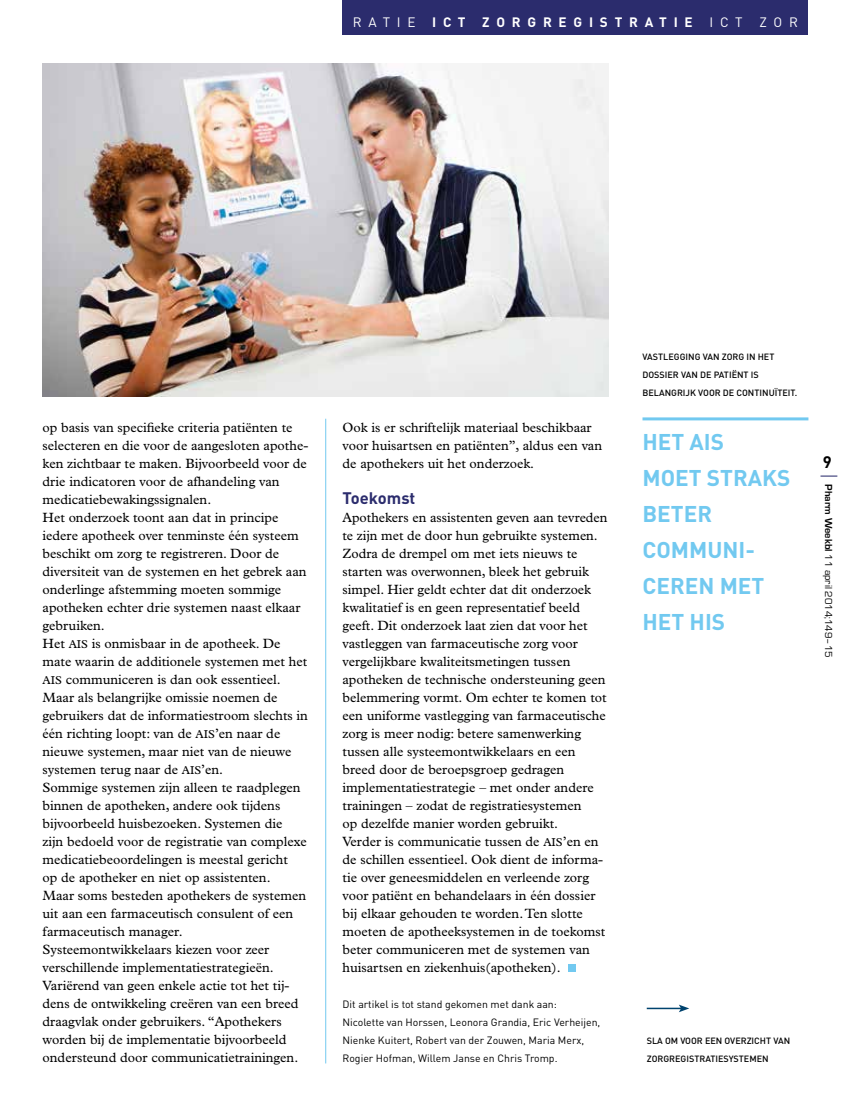
<style>
.page{position:relative;width:851px;height:1106px;background:#fff}
.page>*{position:absolute;margin:0;border:0;box-sizing:border-box;transform-origin:0 0}
.t1{font:700 22.5px/36px "DIN";color:#72c9f0}
.t2{font:700 16.5px "DIN";color:#2b2c6d}
.t3{font:700 16.5px "DIN";color:#000}
.t4{font:13.5px/18px "Plantin Std";color:#000}
.t5{font:700 13.5px "DIN";letter-spacing:.5em;color:#fff}
.t6{font:10.5px/18px "DIN";color:#000}
.t7{font:10.5px "Eurostile";color:#000}
.t8{font:500 9px/18px "DIN";color:#000}
.s1{font-weight:400}
.s2{font-family:"Plantin Std SC850";font-size:11.55px}
.s3{font-family:"DIN";font-weight:300;font-size:19.5px;color:#2b2c6d}
.s4{font-weight:700}
</style>
<div class="page">
<div style="left:342px;top:0;width:466px;height:34px;background:#2b2c6d"></div>
<hr style="left:325px;top:419px;width:1px;height:644px;background:#72c9f0">
<img style="left:43px;top:64px;width:565px;height:332px">
<hr style="left:642px;top:417px;width:166px;height:3px;background:#72c9f0">
<div style="left:567px;top:964px;width:8px;height:8px;background:#72c9f0"></div>
<hr style="left:646px;top:1007px;width:35px;height:2px;background:#00436e">
<svg style="left:678px;top:1004px;width:11px;height:8px"></svg>
<p class="t5" style="left:353px;top:13px;width:446px"><span class="s1">RATIE</span> ICT ZORGREGISTRATIE <span class="s1">ICT ZOR</span></p>
<p class="t4" style="left:43px;top:419px;width:267px">op basis van specifieke criteria patiënten te selecteren en die voor de aangesloten apothe&shy;ken zichtbaar te maken. Bijvoorbeeld voor de drie indicatoren voor de afhandeling van medicatiebewakingssignalen.<br>Het onderzoek toont aan dat in principe iedere apotheek over tenminste één systeem beschikt om zorg te registreren. Door de diversiteit van de systemen en het gebrek aan onderlinge afstemming moeten sommige apotheken echter drie systemen naast elkaar gebruiken.<br>Het <span class="s2">AIS</span> is onmisbaar in de apotheek. De mate waarin de additionele systemen met het <span class="s2">AIS</span> communiceren is dan ook essentieel.<br>Maar als belangrijke omissie noemen de gebruikers dat de informatiestroom slechts in één richting loopt: van de <span class="s2">AIS</span>’en naar de nieuwe systemen, maar niet van de nieuwe systemen terug naar de <span class="s2">AIS</span>’en.<br>Sommige systemen zijn alleen te raadplegen binnen de apotheken, andere ook tijdens bijvoorbeeld huisbezoeken. Systemen die<br>zijn bedoeld voor de registratie van complexe medicatiebeoordelingen is meestal gericht<br>op de apotheker en niet op assistenten.<br>Maar soms besteden apothekers de systemen uit aan een farmaceutisch consulent of een farmaceutisch manager.<br>Systeemontwikkelaars kiezen voor zeer verschillende implementatiestrategieën.<br>Variërend van geen enkele actie tot het tij&shy;dens de ontwikkeling creëren van een breed draagvlak onder gebruikers. “Apothekers worden bij de implementatie bijvoorbeeld ondersteund door communicatietrainingen.</p>
<p class="t4" style="left:342px;top:419px;width:261px">Ook is er schriftelijk materiaal beschikbaar voor huisartsen en patiënten”, aldus een van de apothekers uit het onderzoek.</p>
<p class="t2" style="left:342px;top:487px;width:74px">Toekomst</p>
<p class="t4" style="left:342px;top:509px;width:266px">Apothekers en assistenten geven aan tevreden te zijn met de door hun gebruikte systemen.<br>Zodra de drempel om met iets nieuws te starten was overwonnen, bleek het gebruik simpel. Hier geldt echter dat dit onderzoek kwalitatief is en geen representatief beeld geeft. Dit onderzoek laat zien dat voor het vastleggen van farmaceutische zorg voor vergelijkbare kwaliteitsmetingen tussen apotheken de technische ondersteuning geen belemmering vormt. Om echter te komen tot een uniforme vastlegging van farmaceutische zorg is meer nodig: betere samenwerking tussen alle systeemontwikkelaars en een breed door de beroepsgroep gedragen implementatiestrategie – met onder andere trainingen – zodat de registratiesystemen<br>op dezelfde manier worden gebruikt.<br>Verder is communicatie tussen de <span class="s2">AIS</span>’en en de schillen essentieel. Ook dient de informa&shy;tie over geneesmiddelen en verleende zorg voor patiënt en behandelaars in één dossier bij elkaar gehouden te worden. Ten slotte moeten de apotheeksystemen in de toekomst beter communiceren met de systemen van huisartsen en ziekenhuis(apotheken).</p>
<p class="t6" style="left:342px;top:995px;width:259px">Dit artikel is tot stand gekomen met dank aan:<br>Nicolette van Horssen, Leonora Grandia, Eric Verheijen, Nienke Kuitert, Robert van der Zouwen, Maria Merx, Rogier Hofman, Willem Janse en Chris Tromp.</p>
<p class="t8" style="left:642px;top:347px;width:156px">VASTLEGGING VAN ZORG IN HET<br>DOSSIER VAN DE PATIËNT IS<br>BELANGRIJK VOOR DE CONTINUÏTEIT.</p>
<h1 class="t1" style="left:642px;top:423px;width:149px">HET AIS<br>MOET STRAKS<br>BETER<br>COMMUNI-<br>CEREN MET<br>HET HIS</h1>
<p class="t3" style="left:822px;top:451px;width:10px">9</p>
<p class="t7" style="left:834px;top:473px;width:186px;rotate:90deg"><span class="s3">|</span> <span class="s4">Pharm Weekbl</span> 11 april 2014;149–15</p>
<p class="t8" style="left:646px;top:1031px;width:145px">SLA OM VOOR EEN OVERZICHT VAN<br>ZORGREGISTRATIESYSTEMEN</p>
</div>
